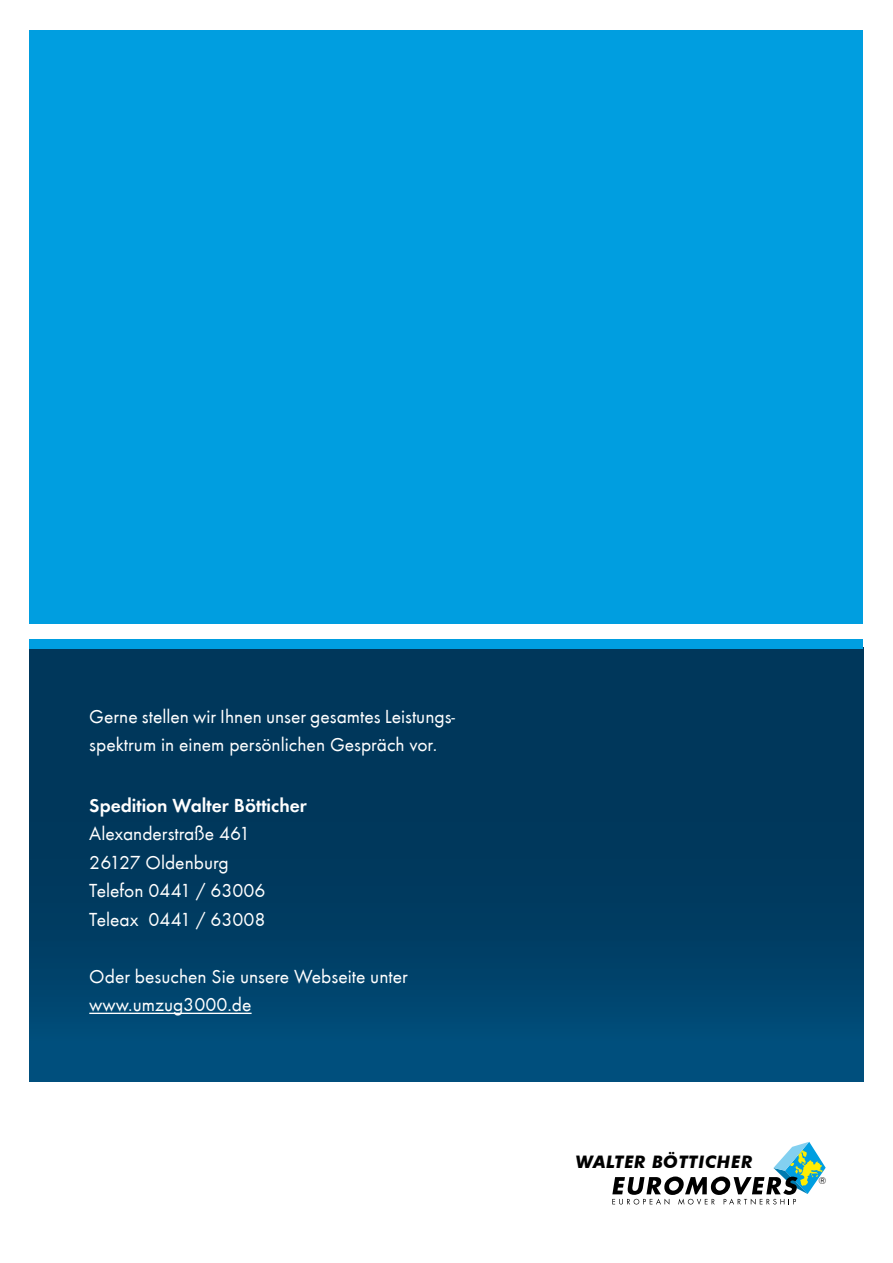
<style>
.page{position:relative;width:893px;height:1263px;background:#fff}
.page>*{position:absolute;margin:0;border:0;box-sizing:border-box;transform-origin:0 0}
.t1{font:19.5px/28.5px "Futura T";color:#fff}
.t2{font:600 19.5px "Futura T";color:#fff}
.t3{font:italic 700 17.25px "Futura BT";letter-spacing:.03em;color:#000}
.t4{font:300 9.6px "Futura BT";color:#000}
</style>
<div class="page">
<div style="left:30px;top:648px;width:833px;height:433px;background:linear-gradient(to bottom,#003152,#004a75)"></div>
<div style="left:30px;top:639px;width:833px;height:9px;background:#009ee0"></div>
<div style="left:30px;top:30px;width:833px;height:594px;background:#009ee0"></div>
<svg style="left:612px;top:1142px;width:214px;height:63px"></svg>
<hr style="left:89px;top:1013px;width:163px;height:1px;background:#fff">
<p class="t1" style="left:89px;top:702px;width:367px">Gerne stellen wir I hnen unser gesamtes Leistungs&shy;spektrum in einem persönlichen Gespräch vor.</p>
<p class="t2" style="left:89px;top:794px;width:219px">Spedition Walter Bötticher</p>
<p class="t1" style="left:89px;top:820px;width:178px">Alexanderstraße 461<br>26127 Oldenburg<br>Telefon 0441 / 63006<br>Teleax 0441 / 63008</p>
<p class="t1" style="left:89px;top:962px;width:320px">Oder besuchen Sie unsere Webseite unter www.umzug3000.de</p>
<p class="t3" style="left:576px;top:1151px;width:178px">WALTER BÖTTICHER</p>
<p class="t4" style="left:818px;top:1174px;width:9px">®</p>
</div>
